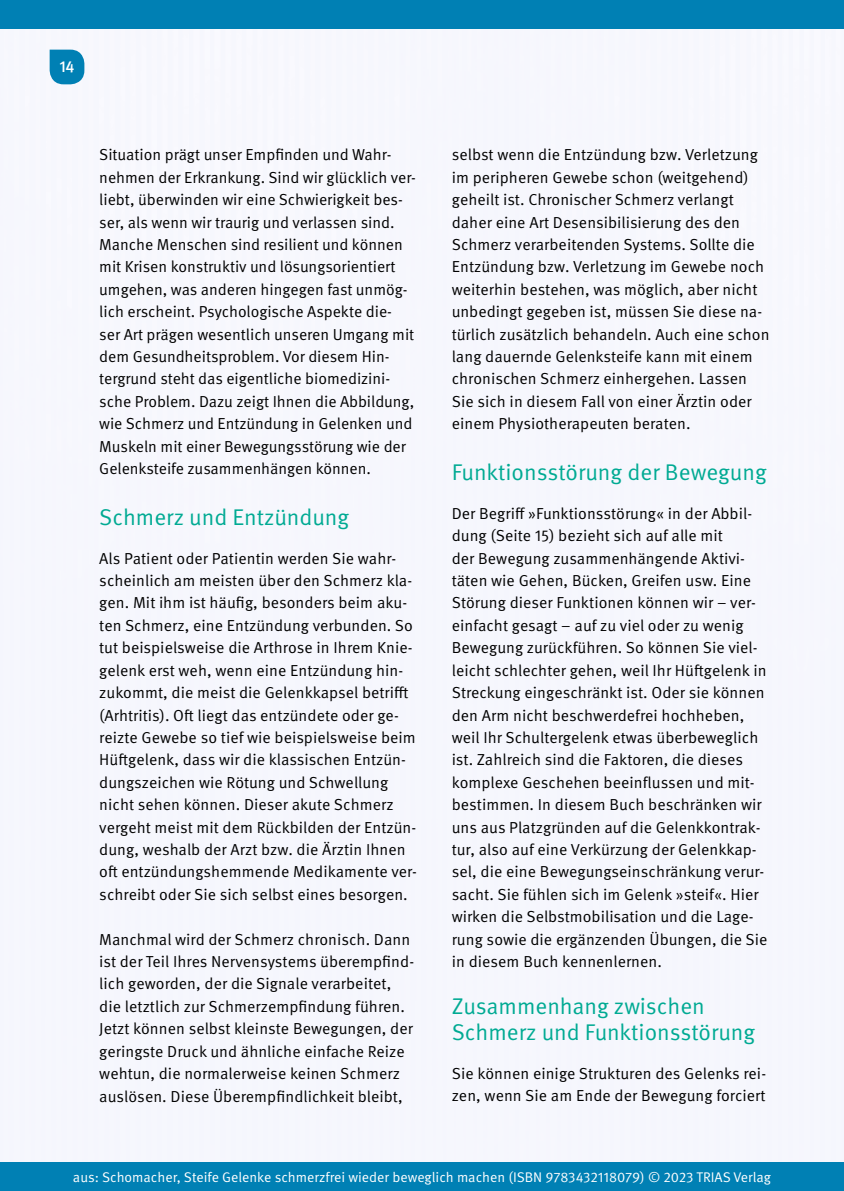
<style>
.page{position:relative;width:844px;height:1191px;background:#fff}
.page>*{position:absolute;margin:0;border:0;box-sizing:border-box;transform-origin:0 0}
.t1{font:22.75px/26.2px "Meta Pro Norm";color:#00aa93}
.t2{font:15.92px/22.4px "Meta Pro Norm";letter-spacing:.005em;color:#000}
.t3{font:500 15.92px "Meta Pro";color:#fff}
.t4{font:14px "Meta Pro Norm";color:#fff}
</style>
<div class="page">
<div style="left:0;top:0;width:843px;height:1191px;background:#0080b4"></div>
<img style="left:0;top:1161px;width:843px;height:1px">
<div style="left:0;top:30px;width:722px;height:1131px;background:#f6f7fd"></div>
<div style="left:722px;top:30px;width:121px;height:1131px;background:#f6f7fd"></div>
<svg style="left:50px;top:50px;width:34px;height:34px"></svg>
<p class="t3" style="left:60px;top:55px;width:16px">14</p>
<p class="t2" style="left:99px;top:142px;width:318px">Situation prägt unser Empfinden und Wahr&shy;nehmen der Erkrankung. Sind wir glücklich ver&shy;liebt, überwinden wir eine Schwierigkeit bes&shy;ser, als wenn wir traurig und verlassen sind.<br>Manche Menschen sind resilient und können mit Krisen konstruktiv und lösungsorientiert umgehen, was anderen hingegen fast unmög&shy;lich erscheint. Psychologische Aspekte die&shy;ser Art prägen wesentlich unseren Umgang mit dem Gesundheitsproblem. Vor diesem Hin&shy;tergrund steht das eigentliche biomedizini&shy;sche Problem. Dazu zeigt Ihnen die Abbildung, wie Schmerz und Entzündung in Gelenken und Muskeln mit einer Bewegungsstörung wie der Gelenksteife zusammenhängen können.</p>
<h1 class="t1" style="left:99px;top:502px;width:251px">Schmerz und Entzündung</h1>
<p class="t2" style="left:99px;top:546px;width:319px">Als Patient oder Patientin werden Sie wahr&shy;scheinlich am meisten über den Schmerz kla&shy;gen. Mit ihm ist häufig, besonders beim aku&shy;ten Schmerz, eine Entzündung verbunden. So tut beispielsweise die Arthrose in Ihrem Knie&shy;gelenk erst weh, wenn eine Entzündung hin&shy;zukommt, die meist die Gelenkkapsel betrifft (Arhtritis). Oft liegt das entzündete oder ge&shy;reizte Gewebe so tief wie beispielsweise beim Hüftgelenk, dass wir die klassischen Entzün&shy;dungszeichen wie Rötung und Schwellung nicht sehen können. Dieser akute Schmerz vergeht meist mit dem Rückbilden der Entzün&shy;dung, weshalb der Arzt bzw. die Ärztin Ihnen oft entzündungshemmende Medikamente ver&shy;schreibt oder Sie sich selbst eines besorgen.</p>
<p class="t2" style="left:99px;top:927px;width:316px">Manchmal wird der Schmerz chronisch. Dann ist der Teil Ihres Nervensystems überempfind&shy;lich geworden, der die Signale verarbeitet, die letztlich zur Schmerzempfindung führen.<br>Jetzt können selbst kleinste Bewegungen, der geringste Druck und ähnliche einfache Reize wehtun, die normalerweise keinen Schmerz auslösen. Diese Überempfindlichkeit bleibt,</p>
<p class="t2" style="left:451px;top:143px;width:319px">selbst wenn die Entzündung bzw. Verletzung im peripheren Gewebe schon (weitgehend) geheilt ist. Chronischer Schmerz verlangt daher eine Art Desensibilisierung des den Schmerz verarbeitenden Systems. Sollte die Entzündung bzw. Verletzung im Gewebe noch weiterhin bestehen, was möglich, aber nicht unbedingt gegeben ist, müssen Sie diese na&shy;türlich zusätzlich behandeln. Auch eine schon lang dauernde Gelenksteife kann mit einem chronischen Schmerz einhergehen. Lassen Sie sich in diesem Fall von einer Ärztin oder einem Physiotherapeuten beraten.</p>
<h1 class="t1" style="left:451px;top:457px;width:316px">Funktionsstörung der Bewegung</h1>
<p class="t2" style="left:451px;top:501px;width:317px">Der Begriff »Funktionsstörung« in der Abbil&shy;dung (Seite 15) bezieht sich auf alle mit<br>der Bewegung zusammenhängende Aktivi&shy;täten wie Gehen, Bücken, Greifen usw. Eine Störung dieser Funktionen können wir – ver&shy;einfacht gesagt – auf zu viel oder zu wenig Bewegung zurückführen. So können Sie viel&shy;leicht schlechter gehen, weil Ihr Hüftgelenk in Streckung eingeschränkt ist. Oder sie können den Arm nicht beschwerdefrei hochheben, weil Ihr Schultergelenk etwas überbeweglich ist. Zahlreich sind die Faktoren, die dieses komplexe Geschehen beeinflussen und mit&shy;bestimmen. In diesem Buch beschränken wir uns aus Platzgründen auf die Gelenkkontrak&shy;tur, also auf eine Verkürzung der Gelenkkap&shy;sel, die eine Bewegungseinschränkung verur&shy;sacht. Sie fühlen sich im Gelenk »steif«. Hier wirken die Selbstmobilisation und die Lage&shy;rung sowie die ergänzenden Übungen, die Sie in diesem Buch kennenlernen.</p>
<h1 class="t1" style="left:451px;top:991px;width:305px">Zusammenhang zwischen<br>Schmerz und Funktionsstörung</h1>
<p class="t2" style="left:451px;top:1061px;width:316px">Sie können einige Strukturen des Gelenks rei&shy;zen, wenn Sie am Ende der Bewegung forciert</p>
<p class="t4" style="left:73px;top:1166px;width:699px">aus: Schomacher, Steife Gelenke schmerzfrei wieder beweglich machen (ISBN 9783432118079) © 2023 TRIAS Verlag</p>
</div>
